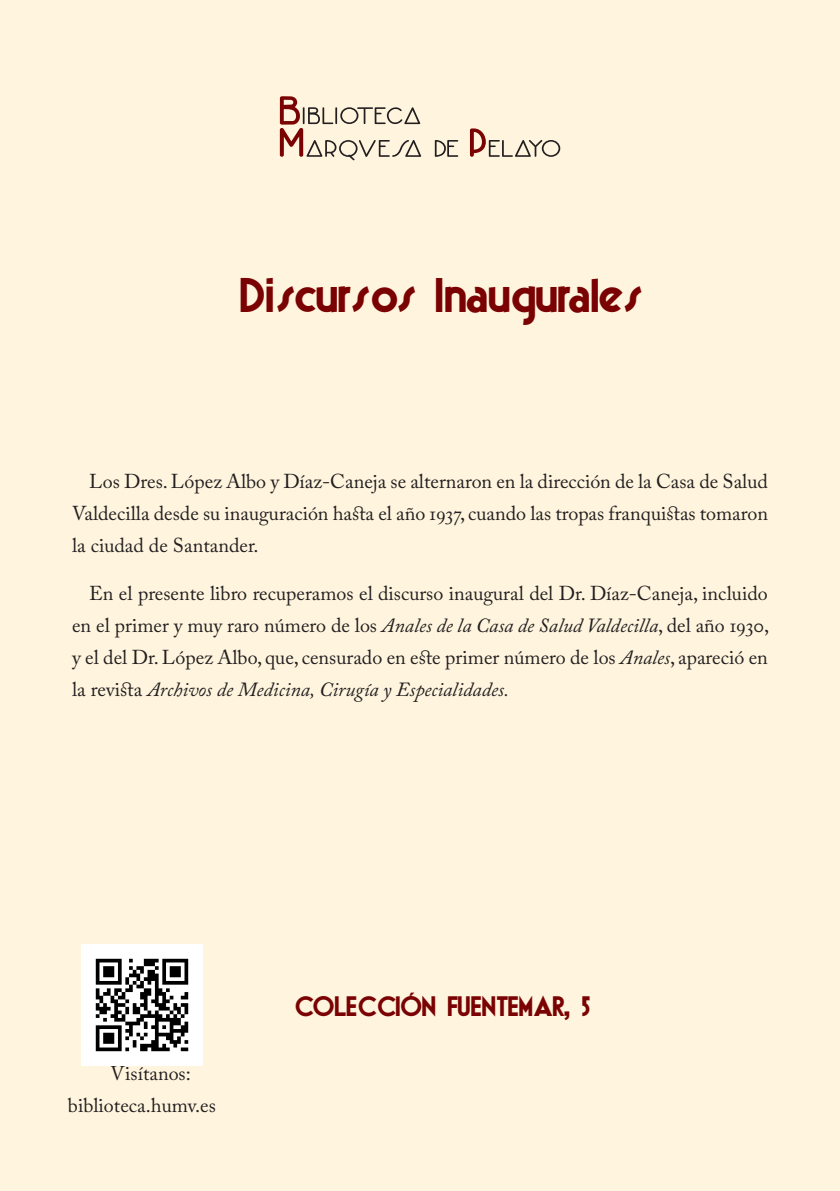
<style>
.page{position:relative;width:840px;height:1191px;background:#fff}
.page>*{position:absolute;margin:0;border:0;box-sizing:border-box;transform-origin:0 0}
.t1{font:38px "Luxx";color:#7a0203}
.t2{font:22px "Luxx";color:#7a0203}
.t3{font:20px/32px "Adobe Caslon Pro";color:#231f20;text-align:justify}
.s1{font-style:italic}
</style>
<div class="page">
<div style="left:0;top:0;width:839px;height:1191px;background:#fff5de"></div>
<img style="left:81px;top:944px;width:121px;height:121px">
<svg style="left:279px;top:96px;width:142px;height:64px"></svg>
<svg style="left:434px;top:140px;width:24px;height:17px"></svg>
<svg style="left:469px;top:128px;width:91px;height:29px"></svg>
<h1 class="t1" style="left:241px;top:270px;width:403px">Discursos Inaugurales</h1>
<p class="t3" style="left:72px;top:465px;width:697px;text-indent:17px">Los Dres. López Albo y Díaz-Caneja se alternaron en la dirección de la Casa de Salud Valdecilla desde su inauguración hasta el año 1937, cuando las tropas franquistas tomaron la ciudad de Santander.</p>
<p class="t3" style="left:72px;top:577px;width:698px;text-indent:17px">En el presente libro recuperamos el discurso inaugural del Dr. Díaz-Caneja, incluido en el primer y muy raro número de los <span class="s1">Anales de la Casa de Salud Valdecilla</span>, del año 1930, y el del Dr. López Albo, que, censurado en este primer número de los <span class="s1">Anales</span>, apareció en la revista <span class="s1">Archivos de Medicina, Cirugía y Especialidades.</span></p>
<p class="t3" style="left:68px;top:1057px;width:149px;text-indent:43px">Visítanos: biblioteca.humv.es</p>
<p class="t2" style="left:295px;top:992px;width:298px">COLECCIÓN FUENTEMAR, 5</p>
</div>
